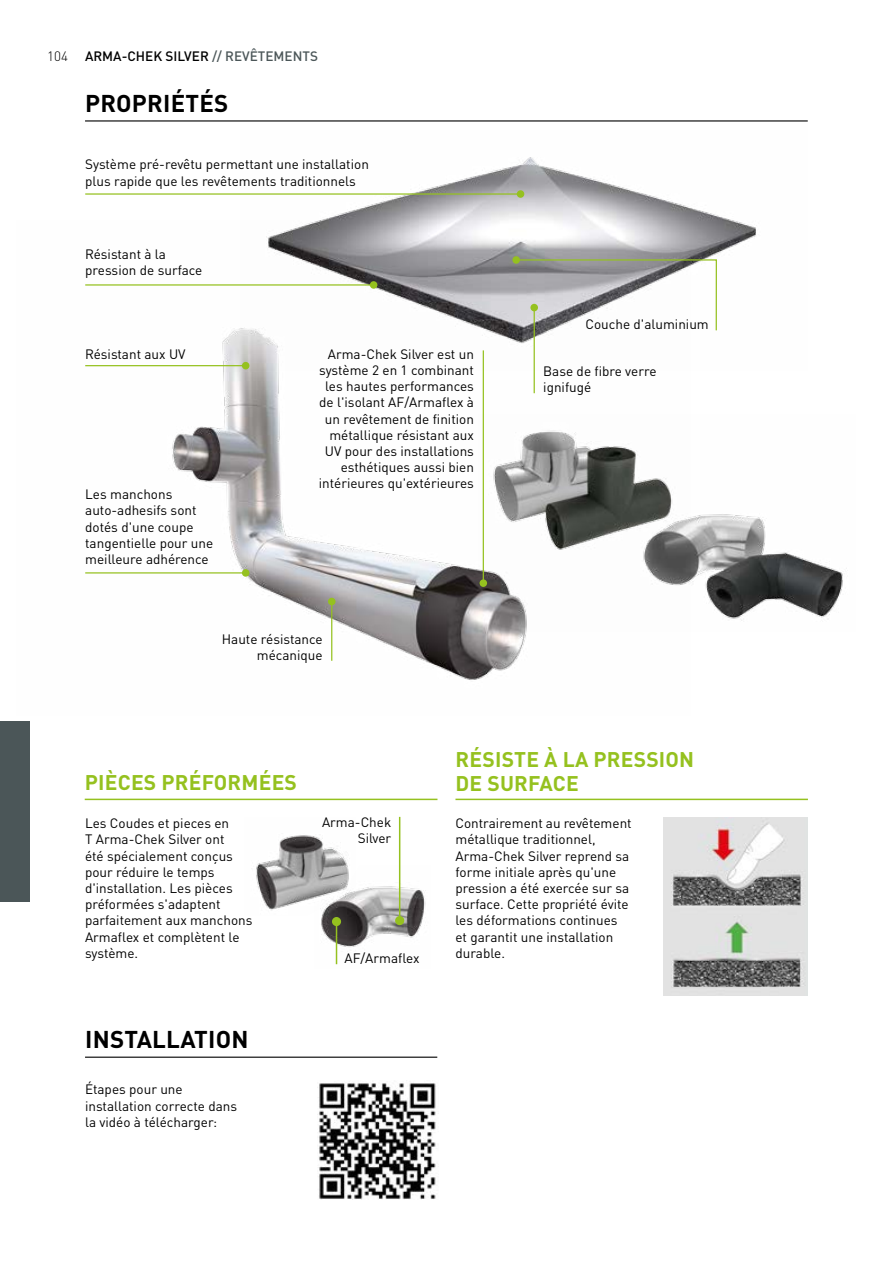
<style>
.page{position:relative;width:893px;height:1263px;background:#fff}
.page>*{position:absolute;margin:0;border:0;box-sizing:border-box;transform-origin:0 0}
.t1{font:700 24px "DIN Pro";letter-spacing:.01em;color:#000}
.t2{font:700 21px/24px "DIN Pro";letter-spacing:.01em;color:#95c11f}
.t3{font:13.5px/16.2px "DIN Pro";color:#000}
.t4{font:500 13.5px "DIN Pro";color:#000}
.t5{font:300 13.5px "DIN Pro";color:#000}
.s1{color:#4b5658}
</style>
<div class="page">
<div style="left:0;top:722px;width:30px;height:180px;background:#4b5658"></div>
<hr style="left:85px;top:120px;width:723px;height:2px;background:#000">
<hr style="left:85px;top:1056px;width:352px;height:2px;background:#000">
<img style="left:691px;top:514px;width:156px;height:107px">
<img style="left:85px;top:328px;width:606px;height:352px">
<img style="left:241px;top:157px;width:515px;height:213px">
<hr style="left:85px;top:365px;width:161px;height:1px;background:#95c11f">
<hr style="left:331px;top:601px;width:1px;height:60px;background:#95c11f">
<hr style="left:534px;top:308px;width:1px;height:85px;background:#95c11f">
<hr style="left:483px;top:350px;width:1px;height:233px;background:#95c11f">
<hr style="left:85px;top:572px;width:161px;height:1px;background:#95c11f">
<hr style="left:85px;top:193px;width:435px;height:2px;background:#95c11f">
<hr style="left:85px;top:284px;width:289px;height:2px;background:#95c11f">
<svg style="left:515px;top:259px;width:203px;height:73px"></svg>
<div style="left:242px;top:362px;width:7px;height:7px;background:#95c11f;border-radius:50%"></div>
<div style="left:328px;top:598px;width:8px;height:7px;background:#95c11f;border-radius:50%"></div>
<div style="left:530px;top:304px;width:8px;height:7px;background:#95c11f;border-radius:50%"></div>
<div style="left:480px;top:579px;width:7px;height:8px;background:#95c11f;border-radius:50%"></div>
<div style="left:242px;top:569px;width:7px;height:8px;background:#95c11f;border-radius:50%"></div>
<div style="left:517px;top:190px;width:7px;height:8px;background:#95c11f;border-radius:50%"></div>
<div style="left:370px;top:281px;width:7px;height:8px;background:#95c11f;border-radius:50%"></div>
<div style="left:512px;top:256px;width:8px;height:8px;background:#95c11f;border-radius:50%"></div>
<img style="left:256px;top:835px;width:91px;height:76px">
<img style="left:313px;top:865px;width:113px;height:100px">
<img style="left:664px;top:818px;width:144px;height:177px">
<hr style="left:399px;top:817px;width:1px;height:103px;background:#95c11f">
<div style="left:395px;top:916px;width:9px;height:9px;background:#95c11f;border-radius:50%"></div>
<img style="left:318px;top:1083px;width:118px;height:116px">
<hr style="left:85px;top:799px;width:352px;height:1px;background:#95c11f">
<hr style="left:455px;top:799px;width:353px;height:1px;background:#95c11f">
<hr style="left:336px;top:923px;width:1px;height:41px;background:#95c11f">
<div style="left:332px;top:917px;width:9px;height:9px;background:#95c11f;border-radius:50%"></div>
<p class="t5" style="left:47px;top:45px;width:22px">104</p>
<p class="t4" style="left:85px;top:45px;width:234px">ARMA-CHEK SILVER <span class="s1">// REVÊTEMENTS</span></p>
<h1 class="t1" style="left:85px;top:83px;width:145px">PROPRIÉTÉS</h1>
<p class="t3" style="left:85px;top:155px;width:285px">Système pré-revêtu permettant une installation plus rapide que les revêtements traditionnels</p>
<p class="t3" style="left:85px;top:245px;width:119px">Résistant à la pression de surface</p>
<p class="t3" style="left:85px;top:344px;width:102px">Résistant aux UV</p>
<p class="t3" style="left:85px;top:485px;width:130px">Les manchons auto-adhesifs sont dotés d'une coupe tangentielle pour une meilleure adhérence</p>
<p class="t3" style="left:319px;top:344px;width:157px;text-align:right">Arma-Chek Silver est un système 2 en 1 combinant les hautes performances de l'isolant AF/Armaflex à un revêtement de finition métallique résistant aux<br>UV pour des installations esthétiques aussi bien intérieures qu'extérieures</p>
<p class="t3" style="left:222px;top:629px;width:102px;text-align:right">Haute résistance mécanique</p>
<p class="t3" style="left:586px;top:315px;width:125px">Couche d'aluminium</p>
<p class="t3" style="left:543px;top:362px;width:115px">Base de fibre verre ignifugé</p>
<h2 class="t2" style="left:85px;top:768px;width:214px">PIÈCES PRÉFORMÉES</h2>
<h2 class="t2" style="left:456px;top:745px;width:240px">RÉSISTE À LA PRESSION<br>DE SURFACE</h2>
<p class="t3" style="left:322px;top:813px;width:71px;text-align:right">Arma-Chek<br>Silver</p>
<p class="t3" style="left:85px;top:814px;width:169px">Les Coudes et pieces en<br>T Arma-Chek Silver ont<br>été spécialement conçus pour réduire le temps d'installation. Les pièces préformées s'adaptent parfaitement aux manchons<br>Armaflex et complètent le système.</p>
<p class="t3" style="left:455px;top:814px;width:178px">Contrairement au revêtement métallique traditionnel,<br>Arma-Chek Silver reprend sa forme initiale après qu'une pression a été exercée sur sa surface. Cette propriété évite les déformations continues et garantit une installation durable.</p>
<p class="t3" style="left:344px;top:948px;width:77px">AF/Armaflex</p>
<h1 class="t1" style="left:85px;top:1019px;width:165px">INSTALLATION</h1>
<p class="t3" style="left:85px;top:1080px;width:154px">Étapes pour une installation correcte dans la vidéo à télécharger:</p>
</div>
